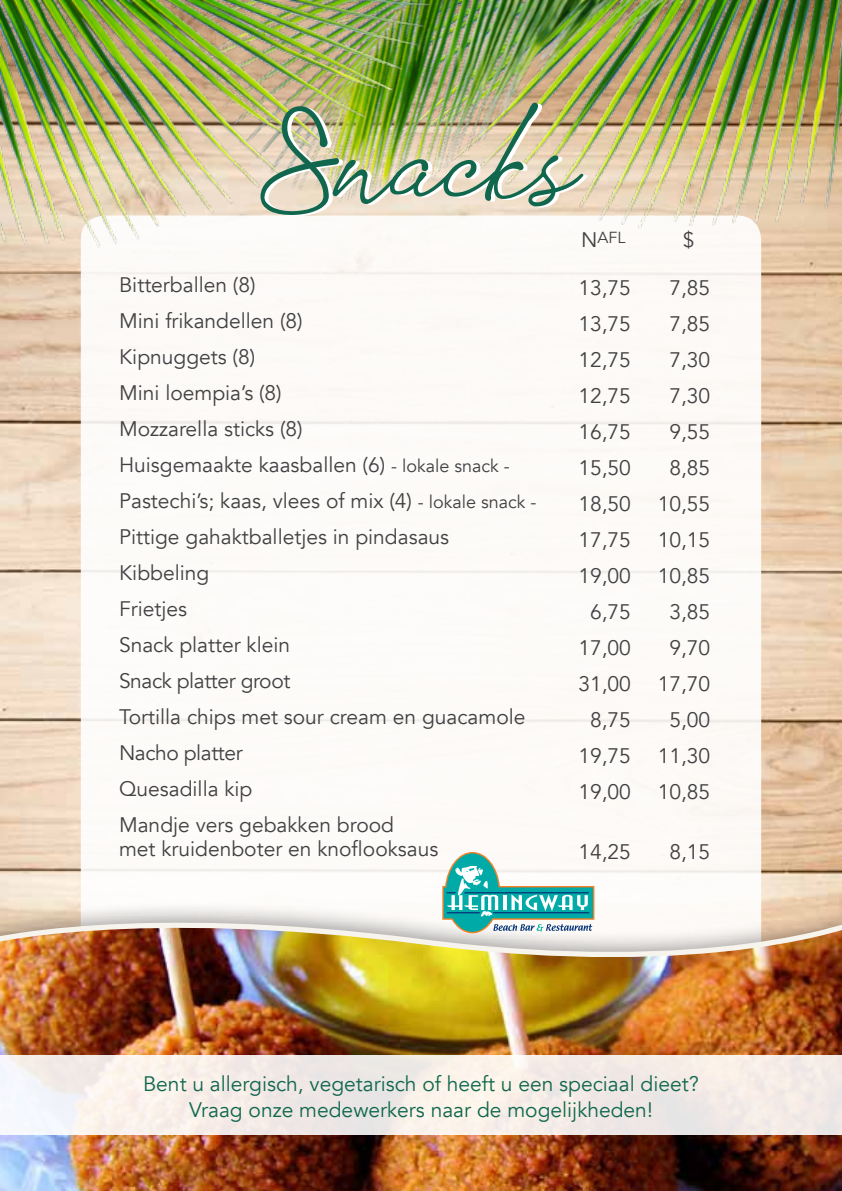
<style>
.page{position:relative;width:842px;height:1191px;background:#fff}
.page>*{position:absolute;margin:0;border:0;box-sizing:border-box;transform-origin:0 0}
.t1{font:21px/36px "Avenir";color:#414042;text-align:center}
.t2{font:21px/26px "Avenir";color:#10674e;text-align:center}
.t3{font:16px "Avenir";color:#414042}
.s1{font-size:18px}
.s2{font-size:21px}
</style>
<div class="page">
<img style="left:0;top:269px;width:842px;height:629px">
<div style="left:81px;top:215px;width:680px;height:806px;background:#fdfbf8;border-radius:24px"></div>
<img style="left:703px;top:0;width:139px;height:269px">
<img style="left:0;top:898px;width:842px;height:293px">
<img style="left:4px;top:0;width:699px;height:346px">
<img style="left:0;top:0;width:479px;height:288px">
<svg style="left:442px;top:852px;width:153px;height:81px"></svg>
<svg style="left:0;top:1055px;width:842px;height:80px;background:#f3ece8"></svg>
<img style="left:261px;top:102px;width:326px;height:114px">
<p class="t1" style="left:119px;top:267px;width:419px;text-align:left">Bitterballen (8)<br>Mini frikandellen (8)<br>Kipnuggets (8)<br>Mini loempia’s (8)<br>Mozzarella sticks (8)<br>Huisgemaakte kaasballen (6) <span class="s1">- lokale snack -<br></span>Pastechi’s; kaas, vlees of mix (4) <span class="s1">- lokale snack -<br></span>Pittige gahaktballetjes in pindasaus<br>Kibbeling<br>Frietjes<br>Snack platter klein<br>Snack platter groot<br>Tortilla chips met sour cream en guacamole<br>Nacho platter<br>Quesadilla kip<br>Mandje vers gebakken brood</p>
<p class="t1" style="left:119px;top:831px;width:321px">met kruidenboter en knoflooksaus</p>
<p class="t3" style="left:581px;top:228px;width:46px"><span class="s2">N</span>AFL</p>
<p class="t1" style="left:578px;top:270px;width:54px">13,75<br>13,75<br>12,75<br>12,75<br>16,75<br>15,50<br>18,50<br>17,75<br>19,00<br>6,75<br>17,00<br>31,00<br>8,75<br>19,75<br>19,00</p>
<p class="t1" style="left:578px;top:834px;width:54px">14,25</p>
<p class="t1" style="left:683px;top:222px;width:13px">$</p>
<p class="t1" style="left:658px;top:270px;width:54px">7,85<br>7,85<br>7,30<br>7,30<br>9,55<br>8,85<br>10,55<br>10,15<br>10,85<br>3,85<br>9,70<br>17,70<br>5,00<br>11,30<br>10,85</p>
<p class="t1" style="left:669px;top:834px;width:42px">8,15</p>
<p class="t2" style="left:143px;top:1071px;width:557px">Bent u allergisch, vegetarisch of heeft u een speciaal dieet?<br>Vraag onze medewerkers naar de mogelijkheden!</p>
</div>
